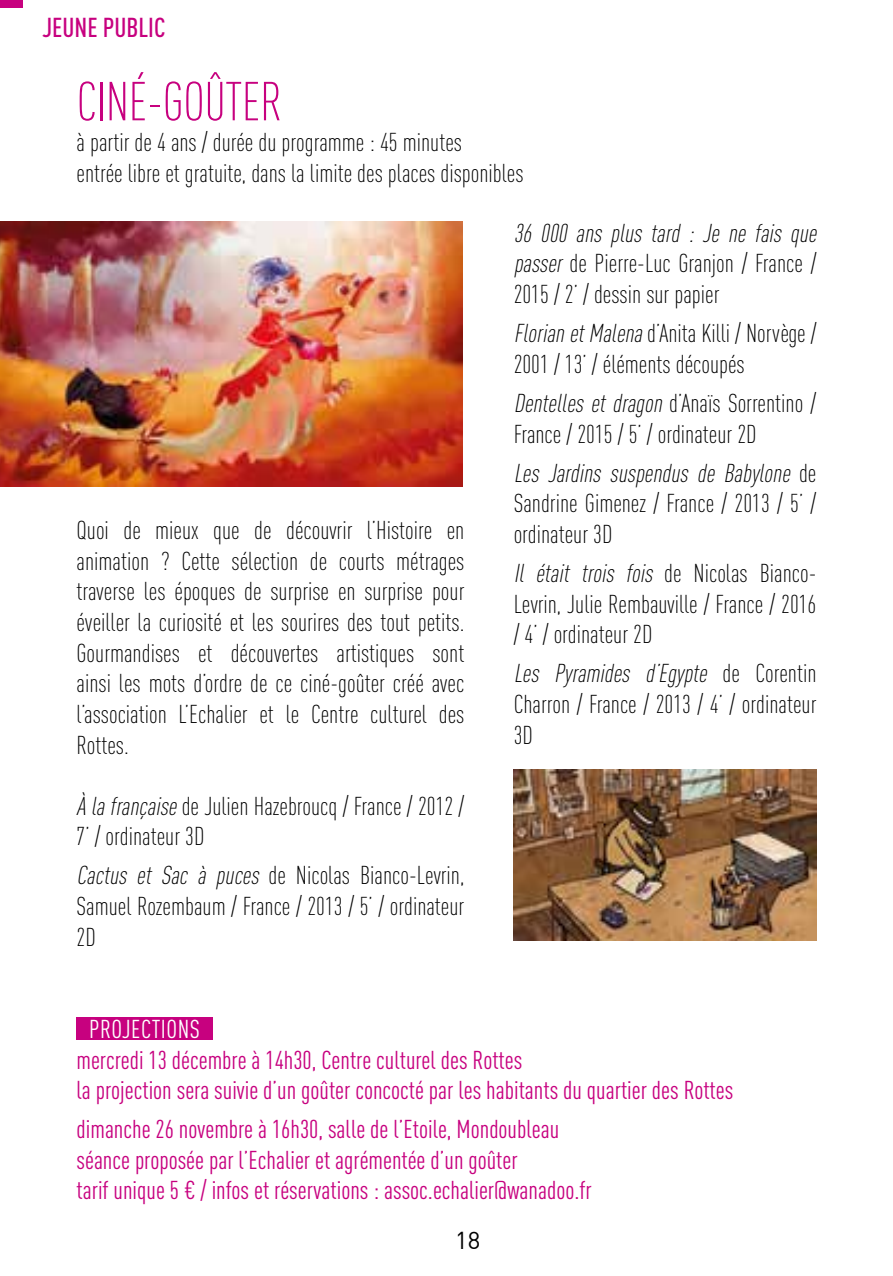
<style>
.page{position:relative;width:893px;height:1276px;background:#fff}
.page>*{position:absolute;margin:0;border:0;box-sizing:border-box;transform-origin:0 0}
.t1{font:300 54px "DIN Cond";letter-spacing:-.01em;color:#c7017f}
.t2{font:500 27px "DIN Cond";color:#c7017f}
.t3{font:300 25.5px/30.6px "DIN Cond";color:#000}
.t4{font:25.5px/30.6px "DIN Cond";color:#c7017f}
.t5{font:25.5px "DIN Cond";letter-spacing:.02em;color:#fff}
.t6{font:24px "DIN";color:#000}
.s1{font-style:italic}
</style>
<div class="page">
<div style="left:0;top:0;width:22px;height:8px;background:#c7017f"></div>
<hr style="left:892px;top:0;width:1px;height:1276px;background:#c8d0cb">
<div style="left:77px;top:1017px;width:136px;height:23px;background:#c7017f"></div>
<img style="left:0;top:221px;width:463px;height:265px">
<img style="left:514px;top:770px;width:302px;height:170px">
<p class="t2" style="left:43px;top:11px;width:124px">JEUNE PUBLIC</p>
<h1 class="t1" style="left:77px;top:70px;width:207px">CINÉ-GOÛTER</h1>
<p class="t3" style="left:77px;top:127px;width:449px">à partir de 4 ans / durée du programme : 45 minutes<br>entrée libre et gratuite, dans la limite des places disponibles</p>
<p class="t3" style="left:77px;top:515px;width:389px;text-align:justify">Quoi de mieux que de découvrir l’Histoire en animation ? Cette sélection de courts métrages traverse les époques de surprise en surprise pour éveiller la curiosité et les sourires des tout petits.<br>Gourmandises et découvertes artistiques sont ainsi les mots d’ordre de ce ciné-goûter créé avec l’association L’Echalier et le Centre culturel des Rottes.</p>
<p class="t3" style="left:77px;top:790px;width:389px"><span class="s1">À lafrançaise</span>de Julien Hazebroucq / France / 2012 /<br>7’ / ordinateur 3D</p>
<p class="t3" style="left:77px;top:860px;width:389px;text-align:justify"><span class="s1">Cactus et Sac à puces</span> de Nicolas Bianco-Levrin, Samuel Rozembaum / France / 2013 / 5’ / ordinateur 2D</p>
<p class="t5" style="left:89px;top:1014px;width:112px">PROJECTIONS</p>
<p class="t3" style="left:514px;top:217px;width:309px"><span class="s1">36 000 ans plus tard : Je ne fais que passer</span> de Pierre-Luc Granjon / France /<br>2015 / 2’ / dessin sur papier</p>
<p class="t3" style="left:514px;top:318px;width:304px"><span class="s1">FlorianetMalena</span>d’Anita Killi / Norvège /<br>2001 / 13’ / éléments découpés</p>
<p class="t3" style="left:514px;top:387px;width:304px"><span class="s1">Dentelles et dragon</span> d’Anaïs Sorrentino /<br>France / 2015 / 5’ / ordinateur 2D</p>
<p class="t3" style="left:514px;top:457px;width:304px;text-align:justify"><span class="s1">Les Jardins suspendus de Babylone</span> d e Sandrine Gimenez / France / 2013 / 5’ / ordinateur 3D</p>
<p class="t3" style="left:514px;top:557px;width:304px;text-align:justify"><span class="s1">Il était trois fois</span> de Nicolas Bianco-Levrin, Julie Rembauville / France / 2016 / 4’ / ordinateur 2D</p>
<p class="t3" style="left:514px;top:658px;width:304px;text-align:justify"><span class="s1">Les Pyramides d’Egypte</span> d e C o r e n t i n Charron / France / 2013 / 4’ / ordinateur 3D</p>
<p class="t4" style="left:77px;top:1044px;width:658px">mercredi 13 décembre à 14h30, Centre culturel des Rottes<br>la projection sera suivie d’un goûter concocté par les habitants du quartier des Rottes</p>
<p class="t4" style="left:77px;top:1113px;width:517px">dimanche 26 novembre à 16h30, salle de l’Etoile, Mondoubleau séance proposée par l’Echalier et agrémentée d’un goûter<br>tarif unique 5 € / infos et réservations : assoc.echalier@wanadoo.fr</p>
<p class="t6" style="left:455px;top:1225px;width:27px">18</p>
</div>
